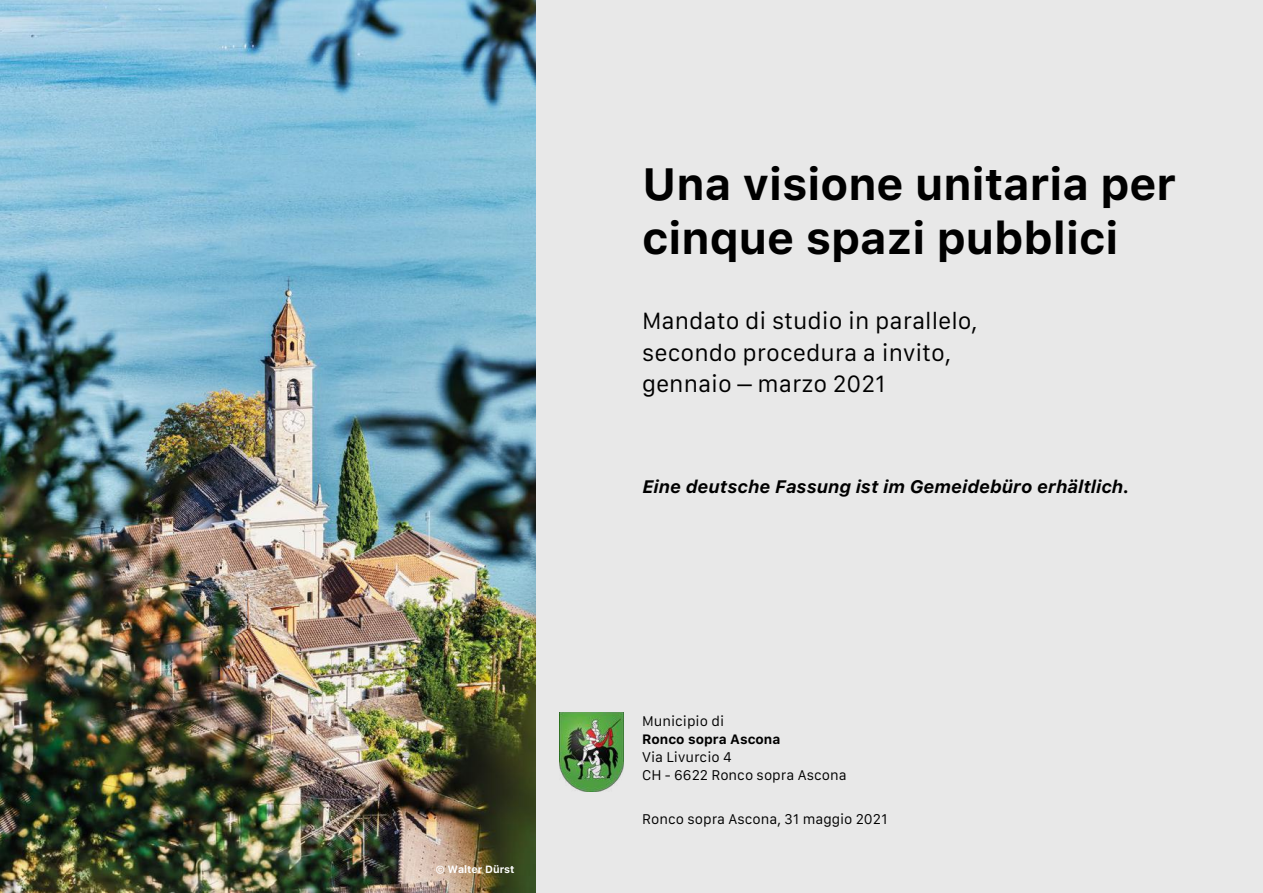
<style>
.page{position:relative;width:1263px;height:893px;background:#e8e8e8}
.page>*{position:absolute;margin:0;border:0;box-sizing:border-box;transform-origin:0 0}
.t1{font:700 45px/54px "Galvji";color:#000}
.t2{font:22.5px/31.5px "Galvji";color:#000}
.t3{font:italic 700 18px "Galvji";color:#000}
.t4{font:13.5px/18px "Galvji";color:#000}
.t5{font:700 13.5px "Galvji";color:#000}
.t6{font:700 10.5px "Galvji";color:#fff}
</style>
<div class="page">
<img style="left:0;top:0;width:535px;height:893px">
<img style="left:560px;top:713px;width:63px;height:78px">
<p class="t6" style="left:436px;top:863px;width:80px">© Walter Dürst</p>
<h1 class="t1" style="left:642px;top:158px;width:536px">Una visione unitaria per cinque spazi pubblici</h1>
<h2 class="t2" style="left:642px;top:306px;width:337px">Mandato di studio in parallelo, secondo procedura a invito, gennaio – marzo 2021</h2>
<h3 class="t3" style="left:642px;top:476px;width:489px">Eine deutsche Fassung ist im Gemeidebüro erhältlich.</h3>
<p class="t4" style="left:642px;top:712px;width:84px">Municipio di</p>
<p class="t5" style="left:642px;top:731px;width:140px">Ronco sopra Ascona</p>
<p class="t4" style="left:642px;top:748px;width:206px">Via Livurcio 4<br>CH - 6622 Ronco sopra Ascona</p>
<p class="t4" style="left:642px;top:811px;width:247px">Ronco sopra Ascona, 31 maggio 2021</p>
</div>
